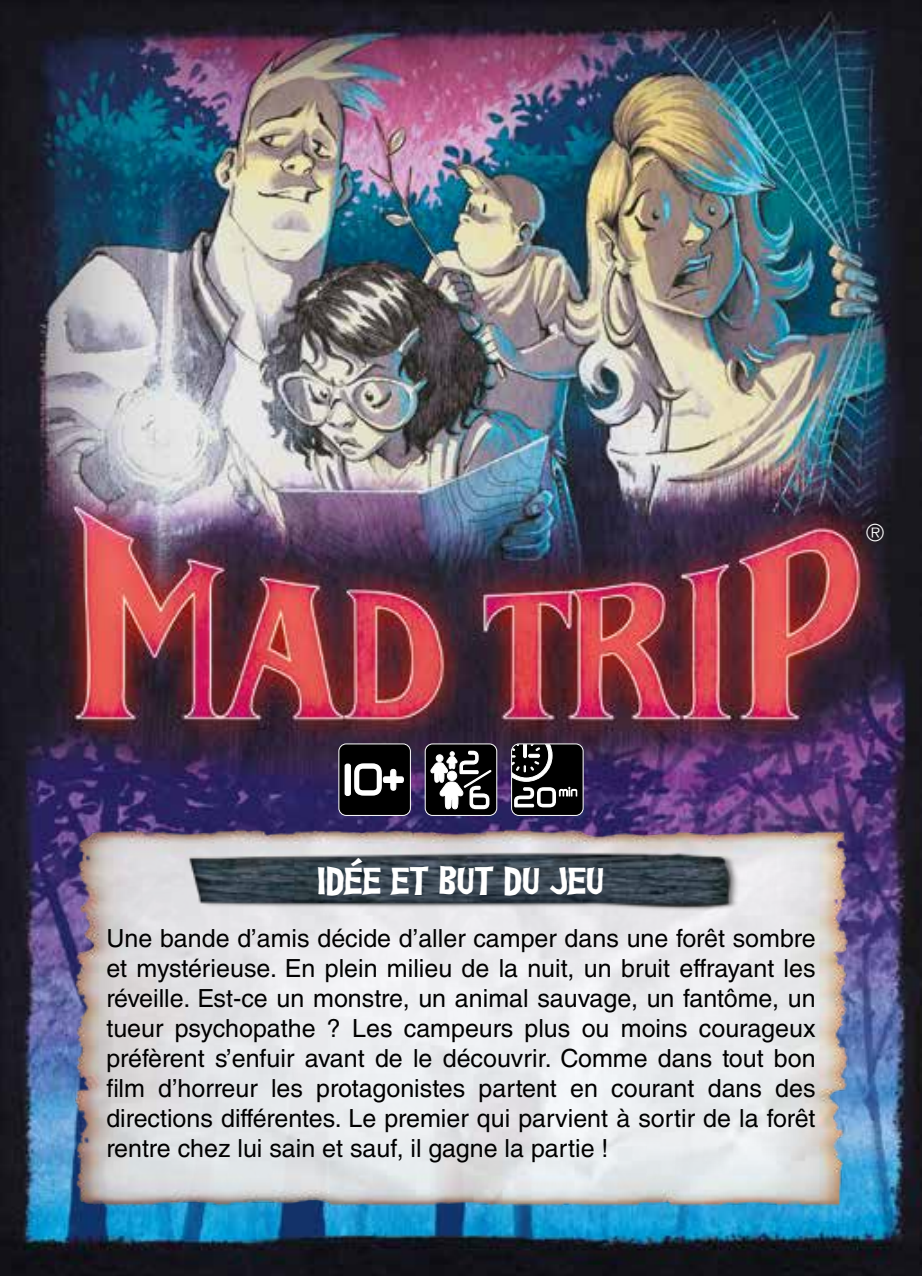
<style>
.page{position:relative;width:922px;height:1276px;background:#fff}
.page>*{position:absolute;margin:0;border:0;box-sizing:border-box;transform-origin:0 0}
.t1{font:42.5px "Ghoulish Fright AOE";letter-spacing:.015em;color:#fff}
.t2{font:25px/30px "Helvetica LT Std";color:#000;text-align:justify}
.t3{font:300 condensed 22.5px "Helvetica LT Std";color:#fff}
</style>
<div class="page">
<img style="left:0;top:0;width:921px;height:1276px">
<img style="left:71px;top:830px;width:779px;height:375px">
<img style="left:179px;top:846px;width:563px;height:67px">
<div style="left:339px;top:744px;width:71px;height:71px;background:#000;border-radius:7px"></div>
<svg style="left:354px;top:763px;width:50px;height:33px"></svg>
<div style="left:345px;top:764px;width:5px;height:31px;background:#fff;border-radius:2px"></div>
<div style="left:344px;top:763px;width:7px;height:33px;border:2px solid #fff;border-radius:2px"></div>
<div style="left:338px;top:743px;width:72px;height:73px;border:1px solid #fff;border-radius:7px"></div>
<div style="left:425px;top:744px;width:71px;height:71px;background:#000;border-radius:7px"></div>
<svg style="left:430px;top:750px;width:62px;height:60px"></svg>
<div style="left:425px;top:743px;width:72px;height:73px;border:1px solid #fff;border-radius:7px"></div>
<div style="left:511px;top:744px;width:72px;height:71px;background:#000;border-radius:7px"></div>
<svg style="left:511px;top:744px;width:66px;height:64px"></svg>
<div style="left:511px;top:743px;width:72px;height:73px;border:1px solid #fff;border-radius:7px"></div>
<p class="t3" style="left:865px;top:518px;width:20px">®</p>
<h1 class="t1" style="left:317px;top:854px;width:288px">IDÉE ET BUT DU JEU</h1>
<p class="t2" style="left:106px;top:923px;width:710px">Une bande d’amis décide d’aller camper dans une forêt sombre et mystérieuse. En plein milieu de la nuit, un bruit effrayant les réveille. Est-ce un monstre, un animal sauvage, un fantôme, un tueur psychopathe ? Les campeurs plus ou moins courageux préfèrent s’enfuir avant de le découvrir. Comme dans tout bon film d’horreur les protagonistes partent en courant dans des directions différentes. Le premier qui parvient à sortir de la forêt rentre chez lui sain et sauf, il gagne la partie !</p>
</div>
